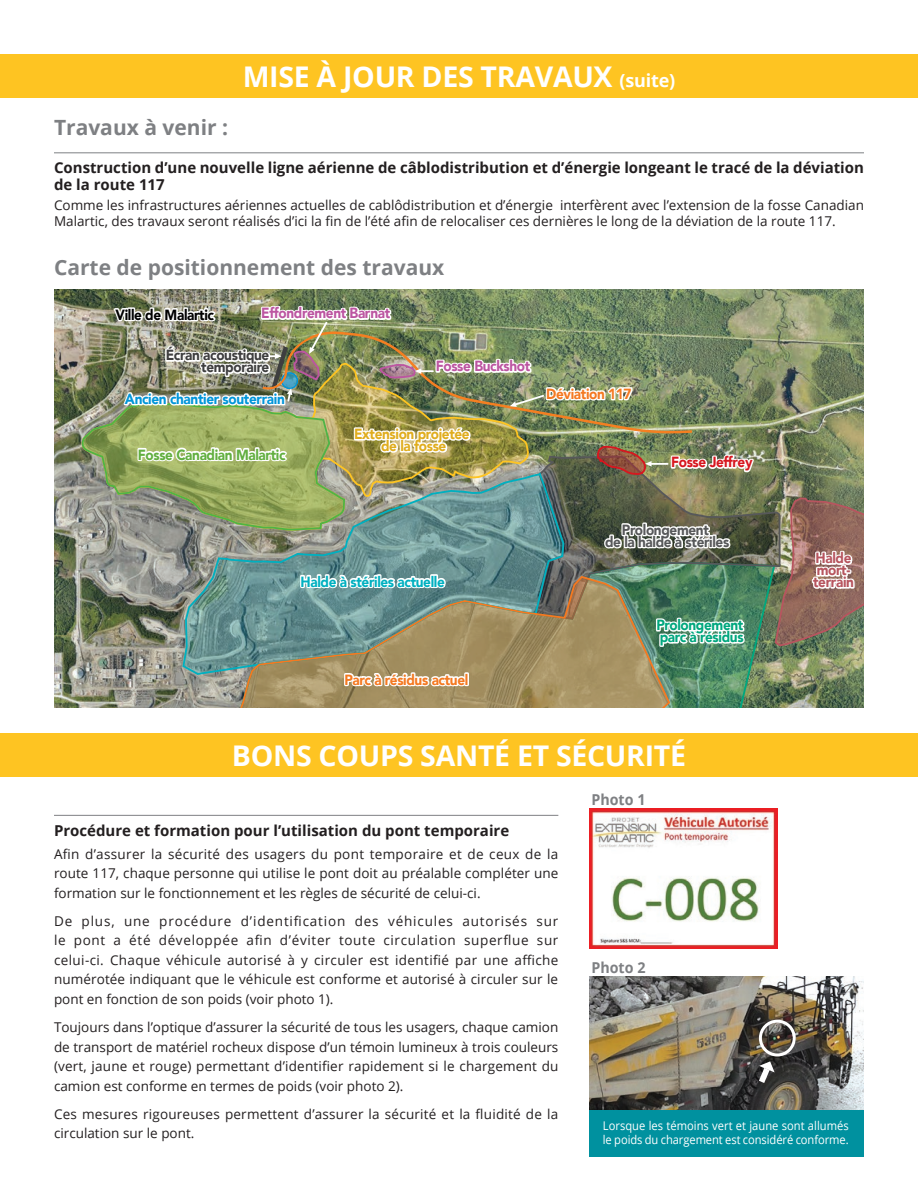
<style>
.page{position:relative;width:918px;height:1188px;background:#fff}
.page>*{position:absolute;margin:0;border:0;box-sizing:border-box;transform-origin:0 0}
.Titre_boite_Or{font:700 28.5px "Open Sans";letter-spacing:-.01em;color:#fff}
.t1{font:700 21px "Open Sans";color:#7e8083}
.Titre_boite_Or-2{font:700 15px/16.5px "Open Sans";color:#231f20}
.Titre_boite_Or-3{font:700 15px "Open Sans";color:#7e8083;scale:.95 1}
.t2{font:900 14.7px "Avenir LT Com";letter-spacing:-.025em;color:#bc55a1;scale:.92 1}
.t3{font:900 14.7px "Avenir LT Com";letter-spacing:-.025em;color:#f47921;scale:.92 1}
.t4{font:900 14.7px/12px "Avenir LT Com";letter-spacing:-.025em;color:#57585a;text-align:center;scale:.92 1}
.t5{font:900 14.7px/12px "Avenir LT Com";letter-spacing:-.025em;color:#e0ad1e;text-align:center;scale:.92 1}
.t6{font:900 14.7px/12px "Avenir LT Com";letter-spacing:-.025em;color:#3e3e3f;text-align:right;scale:.92 1}
.t7{font:900 14.7px "Avenir LT Com";letter-spacing:-.025em;color:#0095d9;scale:.92 1}
.t8{font:900 14.7px/12px "Avenir LT Com";letter-spacing:-.025em;color:#00a77e;scale:.92 1}
.t9{font:900 14.7px "Avenir LT Com";letter-spacing:-.025em;color:#00b0c0;scale:.92 1}
.t10{font:900 14.7px "Avenir LT Com";letter-spacing:-.025em;color:#62af40;scale:.92 1}
.t11{font:900 14.7px/12px "Avenir LT Com";letter-spacing:-.025em;color:#b7555f;scale:.92 1}
.t12{font:900 14.7px "Avenir LT Com";letter-spacing:-.025em;color:#000001;scale:.92 1}
.t13{font:900 14.7px "Avenir LT Com";letter-spacing:-.025em;color:#d7171f;scale:.92 1}
.Titre_boite_Or-4{font:13.5px/19.5px "Open Sans";color:#231f20;text-align:justify}
.Titre_boite_Or-5{font:12px/13.5px "Open Sans";letter-spacing:-.005em;color:#fff;scale:.93 1}
.s1{font-size:18px}
</style>
<div class="page">
<hr style="left:54px;top:152px;width:810px;height:1px;background:#7e8083">
<img style="left:54px;top:289px;width:810px;height:419px">
<img style="left:671px;top:648px;width:106px;height:60px">
<svg style="left:136px;top:648px;width:535px;height:60px;background:#9b926e"></svg>
<svg style="left:343px;top:670px;width:125px;height:21px"></svg>
<div style="left:464px;top:672px;width:5px;height:14px;border:3px solid #fff"></div>
<img style="left:81px;top:293px;width:783px;height:355px">
<hr style="left:54px;top:815px;width:504px;height:1px;background:#7e8083">
<div style="left:0;top:733px;width:918px;height:44px;background:#fec422"></div>
<div style="left:0;top:54px;width:918px;height:44px;background:#fec422"></div>
<img style="left:590px;top:809px;width:187px;height:139px">
<img style="left:590px;top:977px;width:274px;height:134px">
<div style="left:759px;top:1020px;width:37px;height:36px;border:3px solid #fff;border-radius:50%"></div>
<svg style="left:759px;top:1061px;width:16px;height:22px"></svg>
<div style="left:590px;top:1111px;width:274px;height:46px;background:#00919f"></div>
<p class="t1" style="left:54px;top:112px;width:176px">Travaux à venir :</p>
<p class="Titre_boite_Or" style="left:243px;top:56px;width:434px">MISE À JOUR DES TRAVAUX <span class="s1">(suite)</span></p>
<p class="Titre_boite_Or-2" style="left:54px;top:159px;width:811px">Construction d’une nouvelle ligne aérienne de câblodistribution et d’énergie longeant le tracé de la déviation de la route 117</p>
<p class="Titre_boite_Or-4" style="left:54px;top:196px;width:812px;line-height:16.5px">Comme les infrastructures aériennes actuelles de cablôdistribution et d’énergie interfèrent avec l’extension de la fosse Canadian<br>Malartic, des travaux seront réalisés d’ici la fin de l’été afin de relocaliser ces dernières le long de la déviation de la route 117.</p>
<p class="t1" style="left:54px;top:253px;width:392px">Carte de positionnement des travaux</p>
<p class="t2" style="left:261px;top:304px;width:142px">Effondrement Barnat</p>
<p class="t6" style="left:166px;top:349px;width:114px">Écran acoustique temporaire</p>
<p class="t7" style="left:125px;top:390px;width:175px">Ancien chantier souterrain</p>
<p class="t12" style="left:115px;top:306px;width:109px">Ville de Malartic</p>
<p class="t2" style="left:436px;top:357px;width:104px">Fosse Buckshot</p>
<p class="t10" style="left:138px;top:446px;width:162px">Fosse Canadian Malartic</p>
<p class="t5" style="left:354px;top:428px;width:127px">Extension projetée de la fosse</p>
<p class="t3" style="left:546px;top:385px;width:94px">Déviation 117</p>
<p class="t13" style="left:671px;top:453px;width:90px">Fosse Jeffrey</p>
<p class="t9" style="left:301px;top:573px;width:158px">Halde à stériles actuelle</p>
<p class="t3" style="left:344px;top:671px;width:136px">Parc à résidus actuel</p>
<p class="t4" style="left:605px;top:524px;width:137px">Prolongement<br>de la halde à stériles</p>
<p class="t8" style="left:656px;top:619px;width:96px">Prolongement parc à résidus</p>
<p class="Titre_boite_Or" style="left:232px;top:735px;width:456px">BONS COUPS SANTÉ ET SÉCURITÉ</p>
<p class="Titre_boite_Or-3" style="left:592px;top:789px;width:58px">Photo 1</p>
<p class="t11" style="left:813px;top:552px;width:46px">Halde mort&shy;terrain</p>
<p class="Titre_boite_Or-2" style="left:54px;top:822px;width:457px">Procédure et formation pour l’utilisation du pont temporaire</p>
<p class="Titre_boite_Or-4" style="left:54px;top:844px;width:506px">Afin d’assurer la sécurité des usagers du pont temporaire et de ceux de la route 117, chaque personne qui utilise le pont doit au préalable compléter une formation sur le fonctionnement et les règles de sécurité de celui-ci.</p>
<p class="Titre_boite_Or-4" style="left:54px;top:911px;width:506px">De plus, une procédure d’identification des véhicules autorisés sur le pont a été développée afin d’éviter toute circulation superflue sur celui-ci. Chaque véhicule autorisé à y circuler est identifié par une affiche numérotée indiquant que le véhicule est conforme et autorisé à circuler sur le pont en fonction de son poids (voir photo 1).</p>
<p class="Titre_boite_Or-4" style="left:54px;top:1017px;width:506px">Toujours dans l’optique d’assurer la sécurité de tous les usagers, chaque camion de transport de matériel rocheux dispose d’un témoin lumineux à trois couleurs (vert, jaune et rouge) permettant d’identifier rapidement si le chargement du camion est conforme en termes de poids (voir photo 2).</p>
<p class="Titre_boite_Or-4" style="left:54px;top:1104px;width:506px">Ces mesures rigoureuses permettent d’assurer la sécurité et la fluidité de la circulation sur le pont.</p>
<p class="Titre_boite_Or-3" style="left:592px;top:957px;width:58px">Photo 2</p>
<p class="Titre_boite_Or-5" style="left:603px;top:1119px;width:266px">Lorsque les témoins vert et jaune sont allumés le poids du chargement est considéré conforme.</p>
</div>
